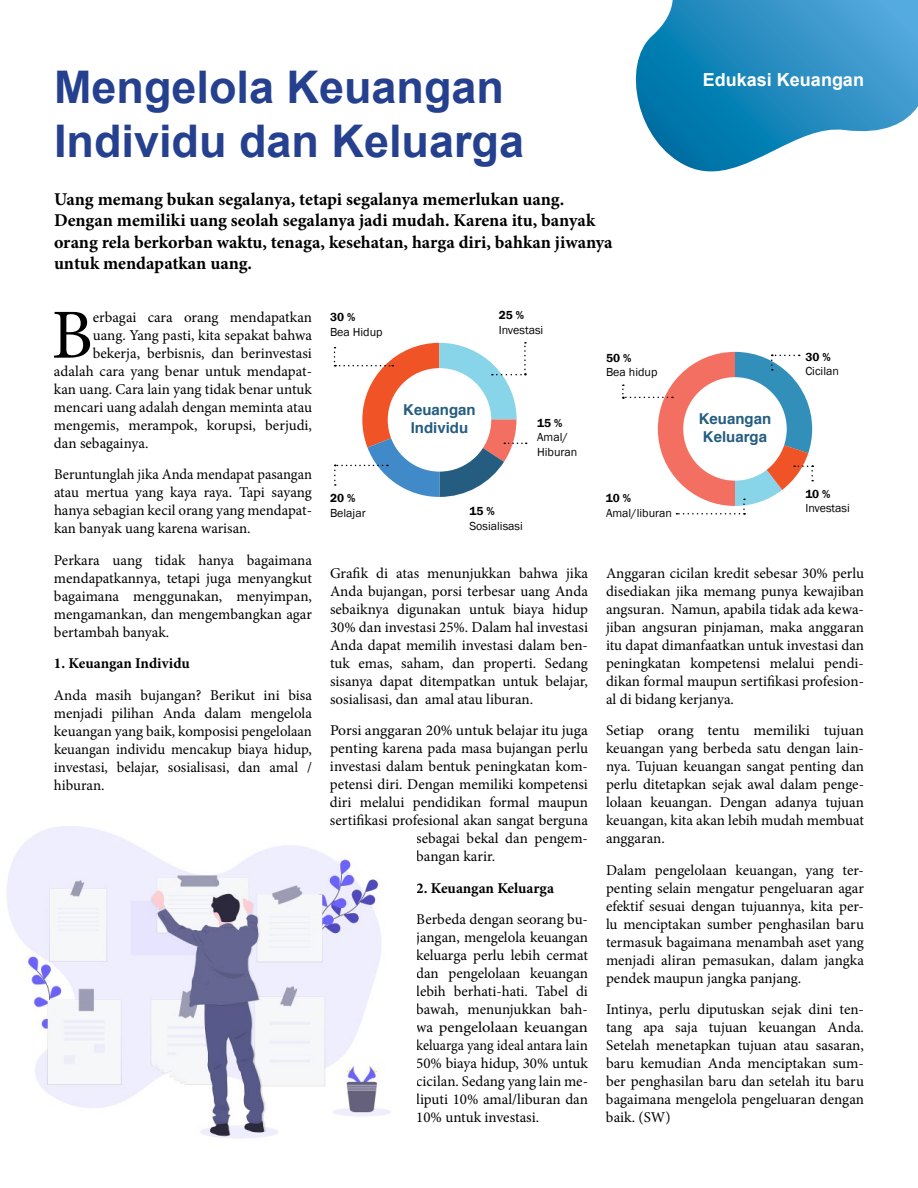
<style>
.page{position:relative;width:918px;height:1188px;background:#fff}
.page>*{position:absolute;margin:0;border:0;box-sizing:border-box;transform-origin:0 0}
.t1{font:70.35px "Minion Pro";color:#000}
.t2{font:700 45px/54px "Arial";color:#25408f}
.t3{font:700 18px/21.6px "Minion Pro";color:#000}
.t4{font:700 18px "Arial";color:#fff}
.t5{font:15px/18px "Minion Pro";color:#000;text-align:justify}
.t6{font:15px/18px "Minion Pro";color:#000;text-align:justify;scale:1.04 1}
.t7{font:700 15px "Minion Pro";color:#000}
.t8{font:700 15px/18px "Helvetica";color:#245d80;text-align:center}
.t9{font:12px/14.4px "Franklin Gothic";color:#000}
.t10{font:600 12px "Franklin Gothic";color:#000}
</style>
<div class="page">
<svg style="left:635px;top:0;width:283px;height:172px"></svg>
<svg style="left:334px;top:342px;width:193px;height:155px"></svg>
<img style="left:7px;top:827px;width:384px;height:311px">
<svg style="left:622px;top:352px;width:191px;height:163px"></svg>
<h2 class="t2" style="left:54px;top:61px;width:472px">Mengelola Keuangan<br>Individu dan Keluarga</h2>
<p class="t3" style="left:54px;top:188px;width:560px">Uang memang bukan segalanya, tetapi segalanya memerlukan uang.<br>Dengan memiliki uang seolah segalanya jadi mudah. Karena itu, banyak orang rela berkorban waktu, tenaga, kesehatan, harga diri, bahkan jiwanya untuk mendapatkan uang.</p>
<h1 class="t1" style="left:51px;top:288px;width:43px">B</h1>
<p class="t5" style="left:93px;top:308px;width:221px">erbagai cara orang mendapatkan</p>
<p class="t4" style="left:703px;top:67px;width:163px">Edukasi Keuangan</p>
<p class="t10" style="left:499px;top:308px;width:27px">25 %</p>
<p class="t9" style="left:499px;top:323px;width:46px">Investasi</p>
<p class="t10" style="left:330px;top:310px;width:27px">30 %</p>
<p class="t9" style="left:330px;top:325px;width:54px">Bea Hidup</p>
<p class="t5" style="left:93px;top:326px;width:221px">uang. Yang pasti, kita sepakat bahwa</p>
<p class="t5" style="left:93px;top:344px;width:221px">bekerja, berbisnis, dan berinvestasi</p>
<p class="t5" style="left:54px;top:362px;width:260px">adalah cara yang benar untuk mendapat-</p>
<p class="t5" style="left:54px;top:380px;width:259px">kan uang. Cara lain yang tidak benar untuk</p>
<p class="t5" style="left:54px;top:398px;width:260px">mencari uang adalah dengan meminta atau</p>
<p class="t5" style="left:54px;top:416px;width:259px">mengemis, merampok, korupsi, berjudi,</p>
<p class="t5" style="left:54px;top:434px;width:96px">dan sebagainya.</p>
<p class="t5" style="left:54px;top:465px;width:260px">Beruntunglah jika Anda mendapat pasangan atau mertua yang kaya raya. Tapi sayang hanya sebagian kecil orang yang mendapat&shy;kan banyak uang karena warisan.</p>
<p class="t5" style="left:54px;top:551px;width:260px">Perkara uang tidak hanya bagaimana mendapatkannya, tetapi juga menyangkut bagaimana menggunakan, menyimpan, mengamankan, dan mengembangkan agar bertambah banyak.</p>
<p class="t7" style="left:54px;top:653px;width:137px">1. Keuangan Individu</p>
<p class="t5" style="left:54px;top:686px;width:260px">Anda masih bujangan? Berikut ini bisa menjadi pilihan Anda dalam mengelola keuangan yang baik, komposisi pengelolaan keuangan individu mencakup biaya hidup, investasi, belajar, sosialisasi, dan amal / hiburan.</p>
<p class="t10" style="left:805px;top:349px;width:27px">30 %</p>
<p class="t9" style="left:805px;top:364px;width:35px">Cicilan</p>
<p class="t10" style="left:606px;top:350px;width:27px">50 %</p>
<p class="t9" style="left:606px;top:365px;width:53px">Bea hidup</p>
<p class="t8" style="left:403px;top:401px;width:74px">Keuangan<br>Individu</p>
<p class="t8" style="left:699px;top:410px;width:74px;text-align:left">Keuangan<br>Keluarga</p>
<p class="t10" style="left:537px;top:415px;width:27px">15 %</p>
<p class="t9" style="left:537px;top:430px;width:42px">Amal/<br>Hiburan</p>
<p class="t10" style="left:805px;top:486px;width:27px">10 %</p>
<p class="t9" style="left:805px;top:501px;width:46px">Investasi</p>
<p class="t10" style="left:330px;top:491px;width:27px">20 %</p>
<p class="t9" style="left:330px;top:506px;width:37px">Belajar</p>
<p class="t10" style="left:606px;top:491px;width:27px">10 %</p>
<p class="t10" style="left:469px;top:504px;width:27px">15 %</p>
<p class="t9" style="left:606px;top:506px;width:68px">Amal/liburan</p>
<p class="t9" style="left:469px;top:519px;width:55px">Sosialisasi</p>
<p class="t5" style="left:330px;top:564px;width:260px">Grafik di atas menunjukkan bahwa jika Anda bujangan, porsi terbesar uang Anda sebaiknya digunakan untuk biaya hidup 30% dan investasi 25%. Dalam hal investasi Anda dapat memilih investasi dalam ben&shy;tuk emas, saham, dan properti. Sedang sisanya dapat ditempatkan untuk belajar, sosialisasi, dan amal atau liburan.</p>
<p class="t6" style="left:330px;top:722px;width:250px">Porsi anggaran 20% untuk belajar itu juga</p>
<p class="t6" style="left:330px;top:740px;width:250px">penting karena pada masa bujangan perlu</p>
<p class="t5" style="left:330px;top:758px;width:260px">investasi dalam bentuk peningkatan kom-</p>
<p class="t5" style="left:330px;top:776px;width:259px">petensi diri. Dengan memiliki kompetensi</p>
<p class="t5" style="left:330px;top:794px;width:260px">diri melalui pendidikan formal maupun</p>
<p class="t5" style="left:330px;top:812px;width:259px">sertifikasi profesional akan sangat berguna</p>
<p class="t5" style="left:416px;top:830px;width:173px">sebagai bekal dan pengem-</p>
<p class="t5" style="left:416px;top:848px;width:80px">bangan karir.</p>
<p class="t7" style="left:416px;top:878px;width:139px">2. Keuangan Keluarga</p>
<p class="t5" style="left:416px;top:911px;width:173px">Berbeda dengan seorang bu&shy;jangan, mengelola keuangan keluarga perlu lebih cermat dan pengelolaan keuangan lebih berhati-hati. Tabel di bawah, menunjukkan bah&shy;wa pengelolaan keuangan keluarga yang ideal antara lain 50% biaya hidup, 30% untuk cicilan. Sedang yang lain me&shy;liputi 10% amal/liburan dan 10% untuk investasi.</p>
<p class="t5" style="left:606px;top:564px;width:260px">Anggaran cicilan kredit sebesar 30% perlu disediakan jika memang punya kewajiban angsuran. Namun, apabila tidak ada kewa&shy;jiban angsuran pinjaman, maka anggaran itu dapat dimanfaatkan untuk investasi dan peningkatan kompetensi melalui pendi&shy;dikan formal maupun sertifikasi profesion&shy;al di bidang kerjanya.</p>
<p class="t6" style="left:606px;top:722px;width:250px">Setiap orang tentu memiliki tujuan keuangan yang berbeda satu dengan lain&shy;nya. Tujuan keuangan sangat penting dan perlu ditetapkan sejak awal dalam penge&shy;lolaan keuangan. Dengan adanya tujuan keuangan, kita akan lebih mudah membuat anggaran.</p>
<p class="t5" style="left:606px;top:861px;width:260px">Dalam pengelolaan keuangan, yang ter&shy;penting selain mengatur pengeluaran agar efektif sesuai dengan tujuannya, kita per&shy;lu menciptakan sumber penghasilan baru termasuk bagaimana menambah aset yang menjadi aliran pemasukan, dalam jangka pendek maupun jangka panjang.</p>
<p class="t5" style="left:606px;top:1001px;width:260px">Intinya, perlu diputuskan sejak dini ten&shy;tang apa saja tujuan keuangan Anda.<br>Setelah menetapkan tujuan atau sasaran, baru kemudian Anda menciptakan sum&shy;ber penghasilan baru dan setelah itu baru bagaimana mengelola pengeluaran dengan baik. (SW)</p>
</div>
